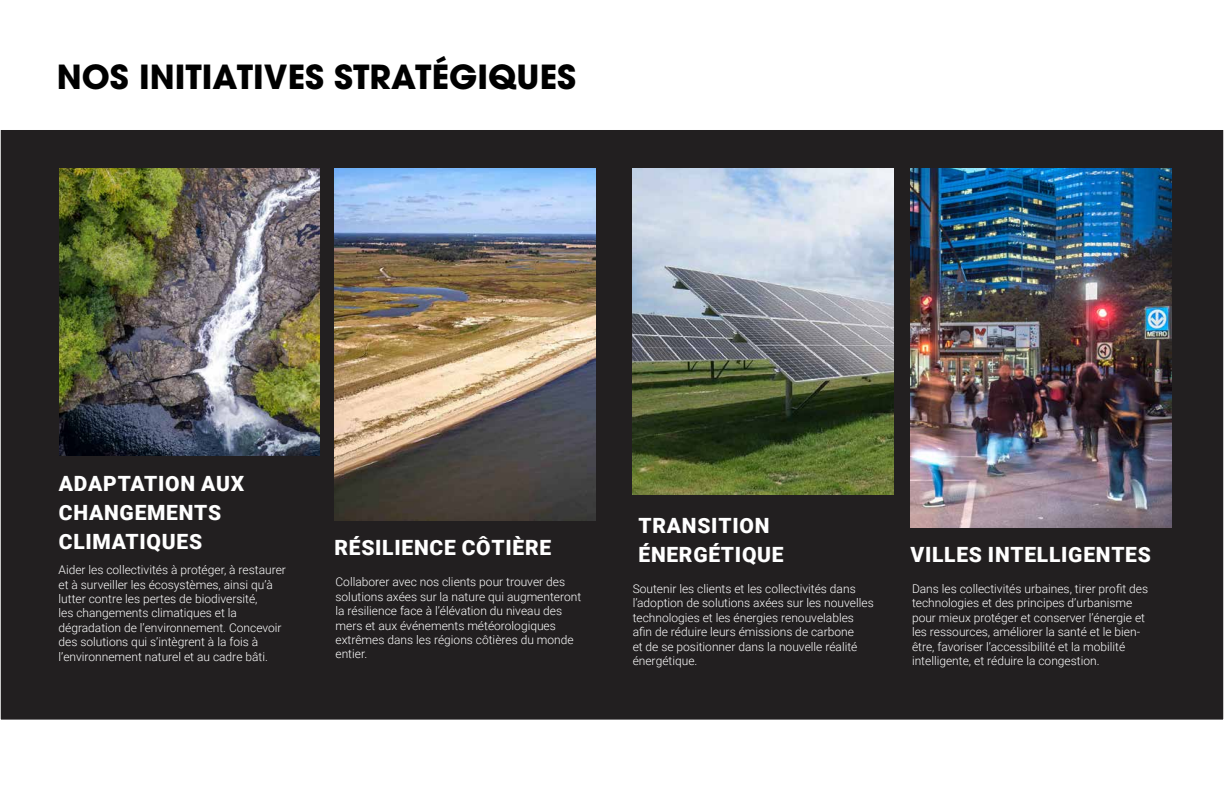
<style>
.page{position:relative;width:1224px;height:792px;background:#fff}
.page>*{position:absolute;margin:0;border:0;box-sizing:border-box;transform-origin:0 0}
.t1{font:700 33px "ITC Avant Garde Pro";color:#000}
.t2{font:900 21px/29px "Roboto";letter-spacing:.035em;color:#fff}
.t3{font:300 12px/14.4px "Roboto";color:#fff}
</style>
<div class="page">
<div style="left:0;top:129px;width:1224px;height:591px;background:#221f20"></div>
<img style="left:59px;top:169px;width:261px;height:287px">
<img style="left:335px;top:169px;width:260px;height:352px">
<img style="left:633px;top:169px;width:260px;height:326px">
<img style="left:911px;top:169px;width:260px;height:359px">
<h1 class="t1" style="left:57px;top:55px;width:521px">NOS INITIATIVES STRATÉGIQUES</h1>
<h2 class="t2" style="left:59px;top:468px;width:187px">ADAPTATION AUX<br>CHANGEMENTS<br>CLIMATIQUES</h2>
<p class="t3" style="left:59px;top:562px;width:229px">Aider les collectivités à protéger, à restaurer et à surveiller les écosystèmes, ainsi qu’à lutter contre les pertes de biodiversité,<br>les changements climatiques et la dégradation de l’environnement. Concevoir des solutions qui s’intègrent à la fois à l’environnement naturel et au cadre bâti.</p>
<h2 class="t2" style="left:334px;top:532px;width:218px">RÉSILIENCE CÔTIÈRE</h2>
<h2 class="t2" style="left:639px;top:510px;width:147px">TRANSITION<br>ÉNERGÉTIQUE</h2>
<h2 class="t2" style="left:910px;top:539px;width:242px">VILLES INTELLIGENTES</h2>
<p class="t3" style="left:336px;top:575px;width:247px">Collaborer avec nos clients pour trouver des solutions axées sur la nature qui augmenteront la résilience face à l’élévation du niveau des mers et aux événements météorologiques extrêmes dans les régions côtières du monde entier.</p>
<p class="t3" style="left:633px;top:581px;width:243px">Soutenir les clients et les collectivités dans l’adoption de solutions axées sur les nouvelles technologies et les énergies renouvelables afin de réduire leurs émissions de carbone<br>et de se positionner dans la nouvelle réalité énergétique.</p>
<p class="t3" style="left:912px;top:581px;width:238px">Dans les collectivités urbaines, tirer profit des technologies et des principes d’urbanisme pour mieux protéger et conserver l’énergie et les ressources, améliorer la santé et le bien&shy;être, favoriser l’accessibilité et la mobilité intelligente, et réduire la congestion.</p>
</div>
